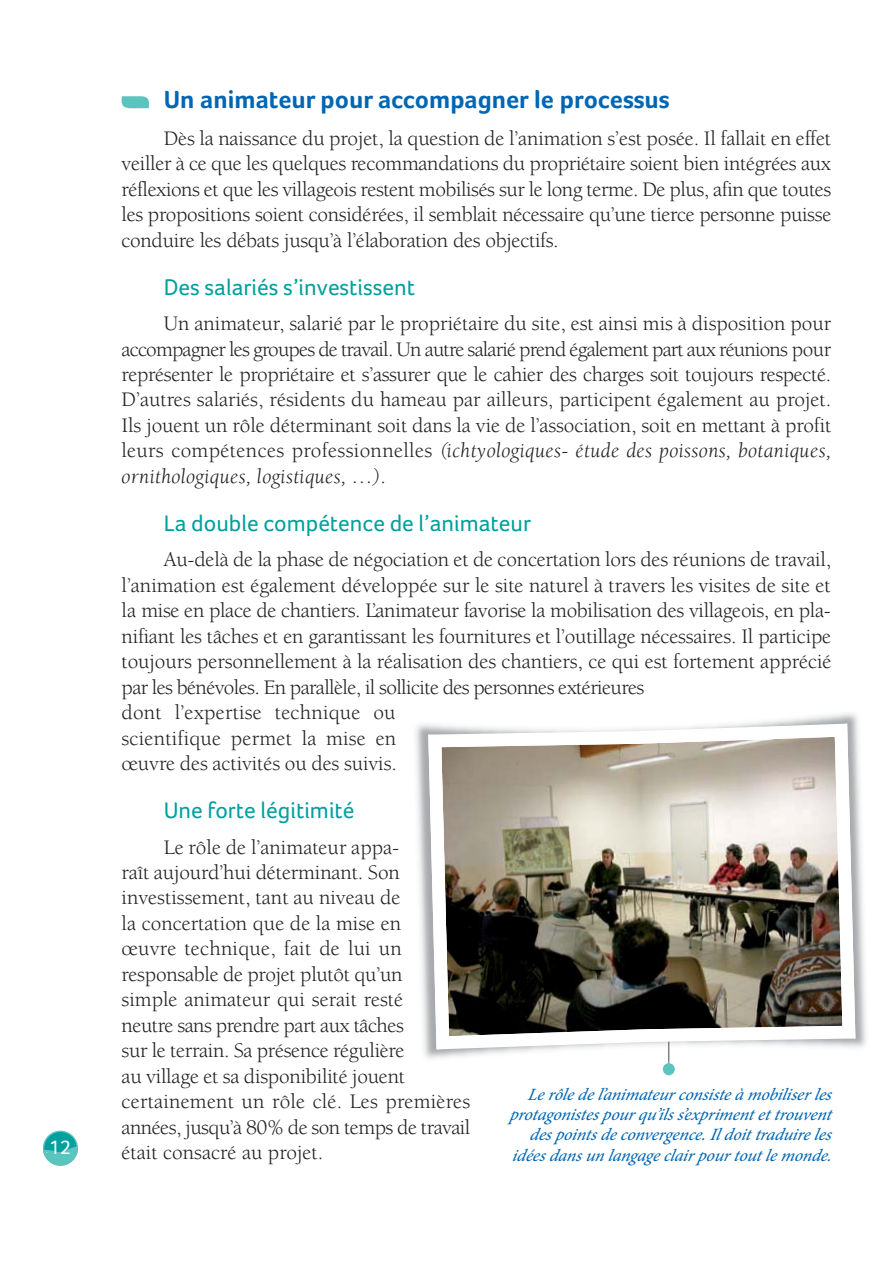
<style>
.page{position:relative;width:893px;height:1263px;background:#fff}
.page>*{position:absolute;margin:0;border:0;box-sizing:border-box;transform-origin:0 0}
.t1{font:700 25.5px "Foco";color:#0066b3}
.t2{font:23.4px "Foco";color:#00a09e}
.t3{font:21.15px/25.5px "Berkeley";letter-spacing:-.01em;color:#231f20;text-align:justify}
.t4{font:20.1px "Foco";color:#fff}
.t5{font:italic 16.95px/20.4px "Adobe Hebrew";letter-spacing:-.005em;color:#0066b3;text-align:right}
.s1{font-style:italic}
</style>
<div class="page">
<div style="left:663px;top:1063px;width:12px;height:12px;background:#5bc4be;border-radius:50%"></div>
<svg style="left:43px;top:1131px;width:35px;height:35px"></svg>
<svg style="left:122px;top:96px;width:27px;height:12px"></svg>
<img style="left:415px;top:713px;width:451px;height:354px">
<img style="left:668px;top:1049px;width:1px;height:12px">
<img style="left:428px;top:724px;width:427px;height:325px">
<p class="t4" style="left:49px;top:1139px;width:24px">12</p>
<p class="t1" style="left:164px;top:90px;width:508px">Un animateur pour accompagner le processus</p>
<p class="t3" style="left:122px;top:127px;width:711px;text-indent:42px">Dès la naissance du projet, la question de l’animation s’est posée. Il fallait en effet veiller à ce que les quelques recommandations du propriétaire soient bien intégrées aux réflexions et que les villageois restent mobilisés sur le long terme. De plus, afin que toutes les propositions soient considérées, il semblait nécessaire qu’une tierce personne puisse conduire les débats jusqu’à l’élaboration des objectifs.</p>
<p class="t2" style="left:164px;top:278px;width:253px">Des salariés s’investissent</p>
<p class="t3" style="left:122px;top:313px;width:711px;text-indent:42px">Un animateur, salarié par le propriétaire du site, est ainsi mis à disposition pour accompagner les groupes de travail. Un autre salarié prend également part aux réunions pour représenter le propriétaire et s’assurer que le cahier des charges soit toujours respecté.<br>D’autres salariés, résidents du hameau par ailleurs, participent également au projet.<br>Ils jouent un rôle déterminant soit dans la vie de l’association, soit en mettant à profit leurs compétences professionnelles <span class="s1">(ichtyologiques- étude des poissons, botaniques, ornithologiques, logistiques, …)</span>.</p>
<p class="t2" style="left:164px;top:514px;width:369px">La double compétence de l’animateur</p>
<p class="t3" style="left:122px;top:549px;width:711px;text-align:left;text-indent:42px">Au-delà de la phase de négociation et de concertation lors des réunions de travail, l’animation est également développée sur le site naturel à travers les visites de site et la mise en place de chantiers. L’animateur favorise la mobilisation des villageois, en pla&shy;nifiant les tâches et en garantissant les fournitures et l’outillage nécessaires. Il participe toujours personnellement à la réalisation des chantiers, ce qui est fortement apprécié par les bénévoles. En parallèle, il sollicite des personnes extérieures<br>dont l’expertise technique ou<br>scientifique permet la mise en<br>œuvre des activités ou des suivis.</p>
<p class="t2" style="left:164px;top:801px;width:192px">Une forte légitimité</p>
<p class="t3" style="left:122px;top:836px;width:350px;text-align:left;text-indent:42px">Le rôle de l’animateur appa-<br>raît aujourd’hui déterminant. Son investissement, tant au niveau de<br>la concertation que de la mise en<br>œuvre technique, fait de lui un responsable de projet plutôt qu’un<br>simple animateur qui serait resté<br>neutre sans prendre part aux tâches<br>sur le terrain. Sa présence régulière<br>au village et sa disponibilité jouent certainement un rôle clé. Les premières années, jusqu’à 80% de son temps de travail était consacré au projet.</p>
<p class="t5" style="left:509px;top:1086px;width:327px">Le rôle de l ’animateurconsiste à mobiliserles protagonistespourqu’ilss’expriment et trouvent desp ointsde convergence.Il doit traduire les idéesdansun langage clairp ourtout le monde.</p>
</div>
